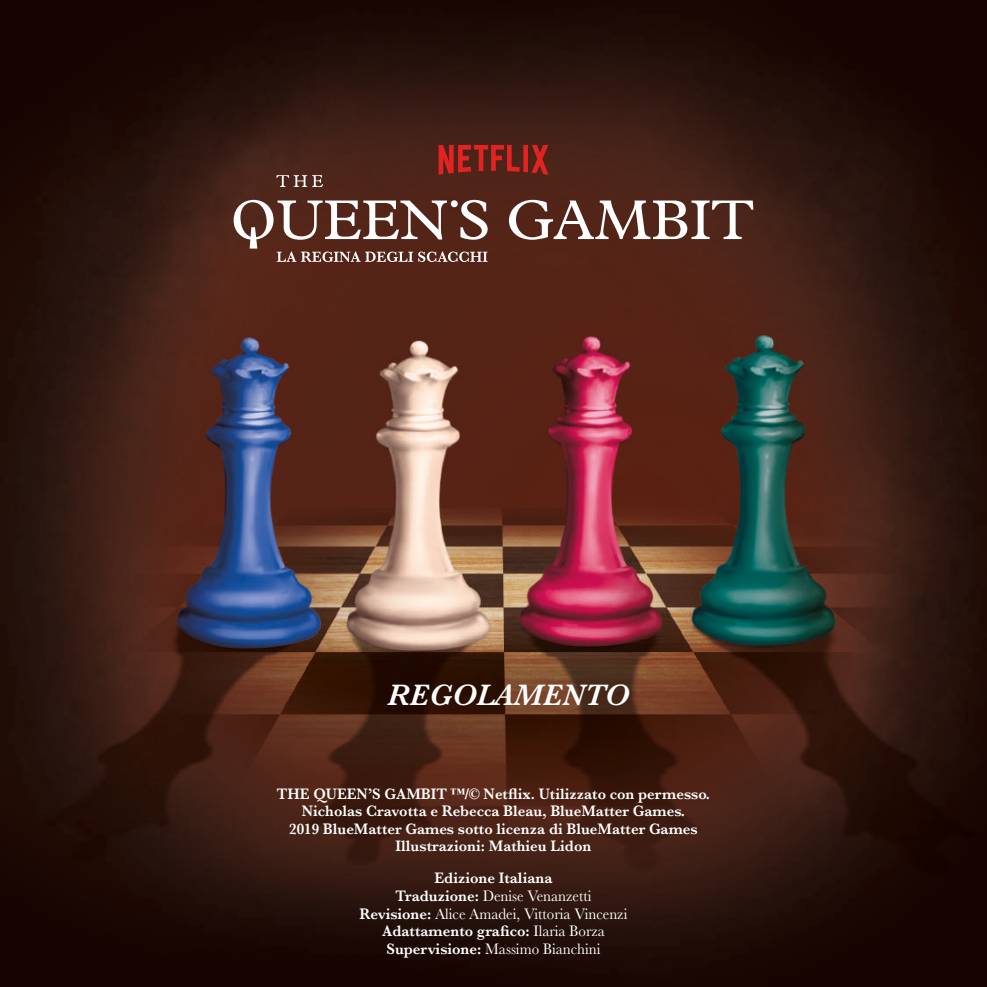
<style>
.page{position:relative;width:987px;height:987px;background:#fff}
.page>*{position:absolute;margin:0;border:0;box-sizing:border-box;transform-origin:0 0}
.t1{font:italic 600 30.62px "Baskerville";color:#fff}
.t2{font:600 15.75px/17.5px "Baskerville";color:#fff;text-align:center;scale:.95 1}
.t3{font:15.75px/17.5px "Baskerville";color:#fff;text-align:center;scale:.95 1}
.s1{font-weight:600}
</style>
<div class="page">
<img style="left:0;top:0;width:986px;height:986px">
<svg style="left:438px;top:145px;width:110px;height:30px;background:#8e231c"></svg>
<svg style="left:276px;top:175px;width:47px;height:12px"></svg>
<svg style="left:509px;top:200px;width:244px;height:40px"></svg>
<svg style="left:233px;top:200px;width:254px;height:62px"></svg>
<h1 class="t1" style="left:387px;top:674px;width:243px">REGOLAMENTO</h1>
<p class="t2" style="left:277px;top:784px;width:457px">THE QUEEN’S GAMBIT ™/© Netflix. Utilizzato con permesso.<br>Nicholas Cravotta e Rebecca Bleau, BlueMatter Games.<br>2019 BlueMatter Games sotto licenza di BlueMatter Games Illustrazioni: Mathieu Lidon</p>
<p class="t3" style="left:359px;top:869px;width:283px"><span class="s1">Edizione Italiana<br>Traduzione:</span> Denise Venanzetti <span class="s1">Revisione:</span> Alice Amadei, Vittoria Vincenzi <span class="s1">Adattamento grafico:</span> Ilaria Borza <span class="s1">Supervisione:</span> Massimo Bianchini</p>
</div>
